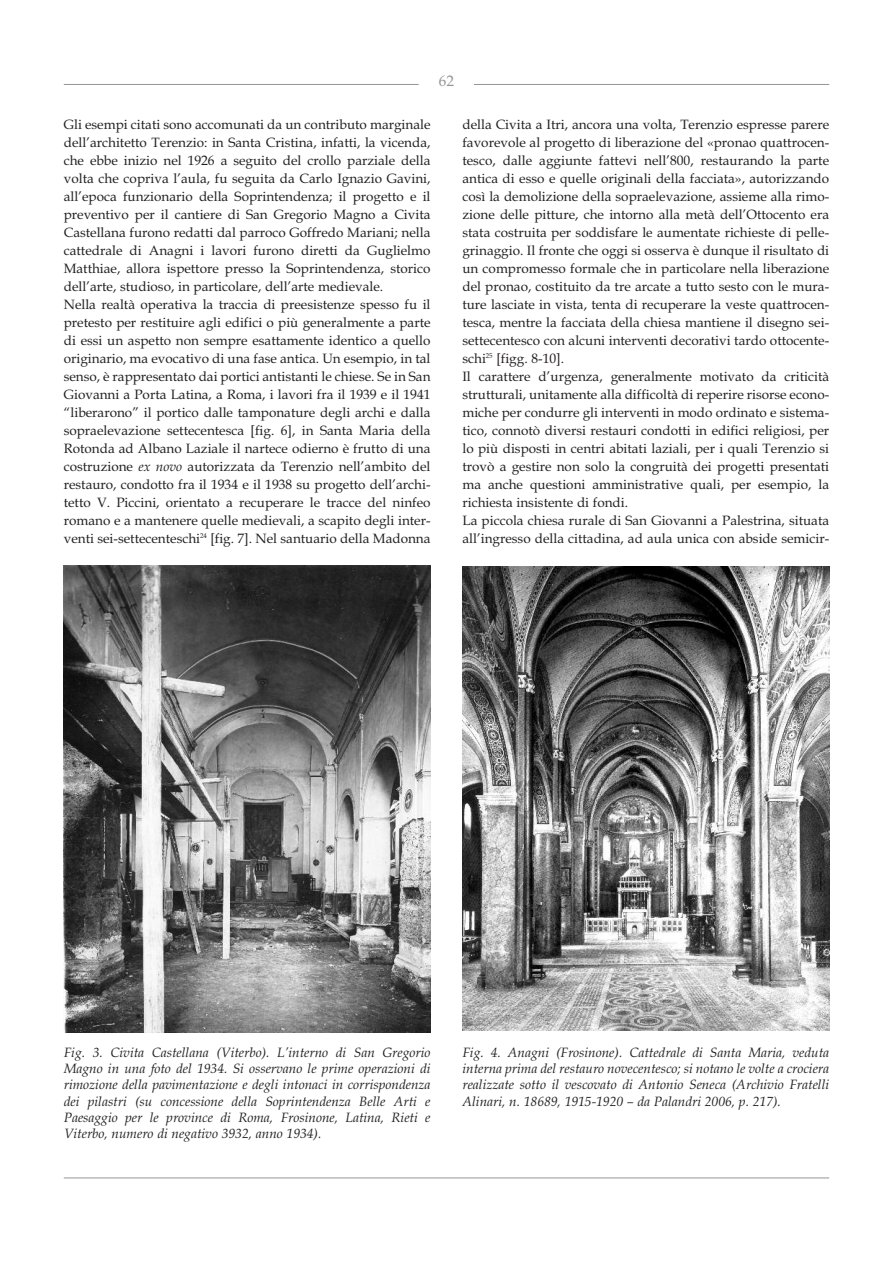
<style>
.page{position:relative;width:893px;height:1263px;background:#fff}
.page>*{position:absolute;margin:0;border:0;box-sizing:border-box;transform-origin:0 0}
.t1{font:15px "Book Antiqua";color:#939598}
.t2{font:13.5px/18px "Book Antiqua";color:#231f20}
.t3{font:italic 13.5px/16.4px "Book Antiqua";color:#231f20;text-align:justify}
.s1{font-style:italic}
</style>
<div class="page">
<hr style="left:64px;top:84px;width:355px;height:1px;background:#939598">
<hr style="left:474px;top:84px;width:355px;height:1px;background:#939598">
<hr style="left:64px;top:1177px;width:765px;height:1px;background:#939598">
<img style="left:462px;top:566px;width:367px;height:465px">
<img style="left:64px;top:566px;width:366px;height:466px">
<p class="t1" style="left:439px;top:72px;width:16px">62</p>
<p class="t2" style="left:64px;top:115px;width:368px">Gli esempi citati sono accomunati da un contributo marginale dell’architetto Terenzio: in Santa Cristina, infatti, la vicenda, che ebbe inizio nel 1926 a seguito del crollo parziale della volta che copriva l’aula, fu seguita da Carlo Ignazio Gavini, all’epoca funzionario della Soprintendenza; il progetto e il preventivo per il cantiere di San Gregorio Magno a Civita Castellana furono redatti dal parroco Goffredo Mariani; nella cattedrale di Anagni i lavori furono diretti da Guglielmo Matthiae, allora ispettore presso la Soprintendenza, storico dell’arte, studioso, in particolare, dell’arte medievale.<br>Nella realtà operativa la traccia di preesistenze spesso fu il pretesto per restituire agli edifici o più generalmente a parte di essi un aspetto non sempre esattamente identico a quello originario, ma evocativo di una fase antica. Un esempio, in tal senso, è rappresentato dai portici antistanti le chiese. Se in San Giovanni a Porta Latina, a Roma, i lavori fra il 1939 e il 1941 “liberarono” il portico dalle tamponature degli archi e dalla sopraelevazione settecentesca [fig. 6], in Santa Maria della Rotonda ad Albano Laziale il nartece odierno è frutto di una costruzione <span class="s1">ex novo</span> autorizzata da Terenzio nell’ambito del restauro, condotto fra il 1934 e il 1938 su progetto dell’archi&shy;tetto V. Piccini, orientato a recuperare le tracce del ninfeo romano e a mantenere quelle medievali, a scapito degli inter&shy;venti sei-settecenteschi<sup>24</sup> [fig. 7]. Nel santuario della Madonna</p>
<p class="t2" style="left:462px;top:115px;width:368px">della Civita a Itri, ancora una volta, Terenzio espresse parere favorevole al progetto di liberazione del «pronao quattrocen&shy;tesco, dalle aggiunte fattevi nell’800, restaurando la parte antica di esso e quelle originali della facciata», autorizzando così la demolizione della sopraelevazione, assieme alla rimo&shy;zione delle pitture, che intorno alla metà dell’Ottocento era stata costruita per soddisfare le aumentate richieste di pelle&shy;grinaggio. Il fronte che oggi si osserva è dunque il risultato di un compromesso formale che in particolare nella liberazione del pronao, costituito da tre arcate a tutto sesto con le mura&shy;ture lasciate in vista, tenta di recuperare la veste quattrocen&shy;tesca, mentre la facciata della chiesa mantiene il disegno sei&shy;settecentesco con alcuni interventi decorativi tardo ottocente&shy;schi<sup>25</sup> [figg. 8-10].<br>Il carattere d’urgenza, generalmente motivato da criticità strutturali, unitamente alla difficoltà di reperire risorse econo&shy;miche per condurre gli interventi in modo ordinato e sistema&shy;tico, connotò diversi restauri condotti in edifici religiosi, per lo più disposti in centri abitati laziali, per i quali Terenzio si trovò a gestire non solo la congruità dei progetti presentati ma anche questioni amministrative quali, per esempio, la richiesta insistente di fondi.<br>La piccola chiesa rurale di San Giovanni a Palestrina, situata all’ingresso della cittadina, ad aula unica con abside semicir-</p>
<p class="t3" style="left:64px;top:1044px;width:368px">Fig. 3. Civita Castellana (Viterbo). L’interno di San Gregorio Magno in una foto del 1934. Si osservano le prime operazioni di rimozione della pavimentazione e degli intonaci in corrispondenza dei pilastri (su concessione della Soprintendenza Belle Arti e Paesaggio per le province di Roma, Frosinone, Latina, Rieti e Viterbo, numero di negativo 3932, anno 1934).</p>
<p class="t3" style="left:462px;top:1044px;width:368px">Fig. 4. Anagni (Frosinone). Cattedrale di Santa Maria, veduta interna prima del restauro novecentesco; si notano le volte a crociera realizzate sotto il vescovato di Antonio Seneca (Archivio Fratelli Alinari, n. 18689, 1915-1920 – da Palandri 2006, p. 217).</p>
</div>
